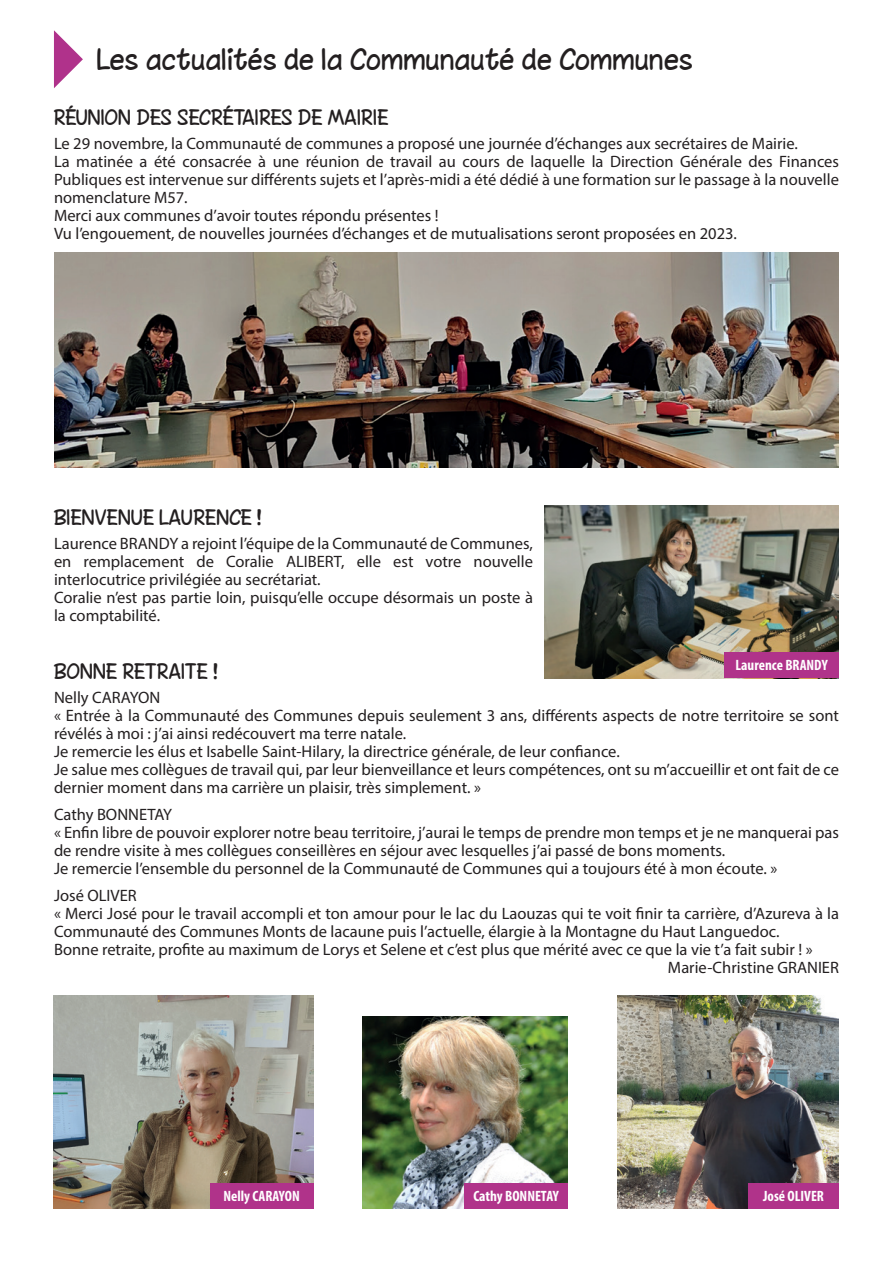
<style>
.page{position:relative;width:893px;height:1263px;background:#fff}
.page>*{position:absolute;margin:0;border:0;box-sizing:border-box;transform-origin:0 0}
.t1{font:27px "Chinacat";color:#231f20}
.t2{font:19.5px "Chinacat";color:#231f20}
.t3{font:16.5px/18px "Myriad Pro";color:#231f20}
.t4{font:700 condensed 15px "Myriad Pro";color:#fff}
</style>
<div class="page">
<img style="left:54px;top:995px;width:259px;height:214px">
<img style="left:544px;top:505px;width:295px;height:173px">
<div style="left:724px;top:652px;width:115px;height:26px;background:#b0338a"></div>
<img style="left:363px;top:1016px;width:205px;height:193px">
<img style="left:617px;top:995px;width:222px;height:214px">
<div style="left:748px;top:1183px;width:91px;height:26px;background:#b0338a"></div>
<div style="left:464px;top:1183px;width:104px;height:26px;background:#b0338a"></div>
<div style="left:210px;top:1183px;width:103px;height:26px;background:#b0338a"></div>
<img style="left:54px;top:253px;width:785px;height:214px">
<p class="t1" style="left:97px;top:43px;width:597px">Les actualités de la Communauté de Communes</p>
<p class="t2" style="left:54px;top:106px;width:336px">RÉUNION DES SECRÉTAIRES DE MAIRIE</p>
<p class="t3" style="left:54px;top:134px;width:745px">Le 29 novembre, la Communauté de communes a proposé une journée d’échanges aux secrétaires de Mairie.</p>
<p class="t3" style="left:54px;top:152px;width:787px;text-align:justify">La matinée a été consacrée à une réunion de travail au cours de laquelle la Direction Générale des Finances Publiques est intervenue sur différents sujets et l’après-midi a été dédié à une formation sur le passage à la nouvelle nomenclature M57.</p>
<p class="t3" style="left:54px;top:206px;width:386px">Merci aux communes d’avoir toutes répondu présentes !</p>
<p class="t3" style="left:54px;top:224px;width:684px">Vu l’engouement, de nouvelles journées d’échanges et de mutualisations seront proposées en 2023.</p>
<p class="t2" style="left:54px;top:505px;width:210px">BIENVENUE LAURENCE !</p>
<p class="t3" style="left:54px;top:534px;width:480px;text-align:justify">Laurence BRANDY a rejoint l’équipe de la Communauté de Communes, en remplacement de Coralie ALIBERT, elle est votre nouvelle interlocutrice privilégiée au secrétariat.</p>
<p class="t3" style="left:54px;top:588px;width:480px">Coralie n’est pas partie loin, puisqu’elle occupe désormais un poste à la comptabilité.</p>
<p class="t4" style="left:735px;top:656px;width:94px">Laurence BRANDY</p>
<p class="t2" style="left:54px;top:659px;width:166px">BONNE RETRAITE !</p>
<p class="t3" style="left:54px;top:688px;width:108px">Nelly CARAYON</p>
<p class="t3" style="left:54px;top:706px;width:786px">« Entrée à la Communauté des Communes depuis seulement 3 ans, différents aspects de notre territoire se sont révélés à moi : j’ai ainsi redécouvert ma terre natale.</p>
<p class="t3" style="left:54px;top:742px;width:567px">Je remercie les élus et Isabelle Saint-Hilary, la directrice générale, de leur confiance.</p>
<p class="t3" style="left:54px;top:760px;width:786px">Je salue mes collègues de travail qui, par leur bienveillance et leurs compétences, ont su m’accueillir et ont fait de ce dernier moment dans ma carrière un plaisir, très simplement. »</p>
<p class="t3" style="left:54px;top:805px;width:120px">Cathy BONNETAY</p>
<p class="t3" style="left:54px;top:823px;width:786px">« Enfin libre de pouvoir explorer notre beau territoire, j’aurai le temps de prendre mon temps et je ne manquerai pas de rendre visite à mes collègues conseillères en séjour avec lesquelles j’ai passé de bons moments.</p>
<p class="t3" style="left:54px;top:859px;width:725px">Je remercie l’ensemble du personnel de la Communauté de Communes qui a toujours été à mon écoute. »</p>
<p class="t3" style="left:54px;top:886px;width:84px">José OLIVER</p>
<p class="t3" style="left:54px;top:904px;width:786px">« Merci José pour le travail accompli et ton amour pour le lac du Laouzas qui te voit finir ta carrière, d’Azureva à la<br>Communauté des Communes Monts de lacaune puis l’actuelle, élargie à la Montagne du Haut Languedoc.</p>
<p class="t3" style="left:54px;top:940px;width:760px">Bonne retraite, profite au maximum de Lorys et Selene et c’est plus que mérité avec ce que la vie t’a fait subir ! »</p>
<p class="t3" style="left:668px;top:958px;width:173px">Marie-Christine GRANIER</p>
<p class="t4" style="left:223px;top:1186px;width:78px">Nelly CARAYON</p>
<p class="t4" style="left:473px;top:1186px;width:87px">Cathy BONNETAY</p>
<p class="t4" style="left:763px;top:1186px;width:62px">José OLIVER</p>
</div>
